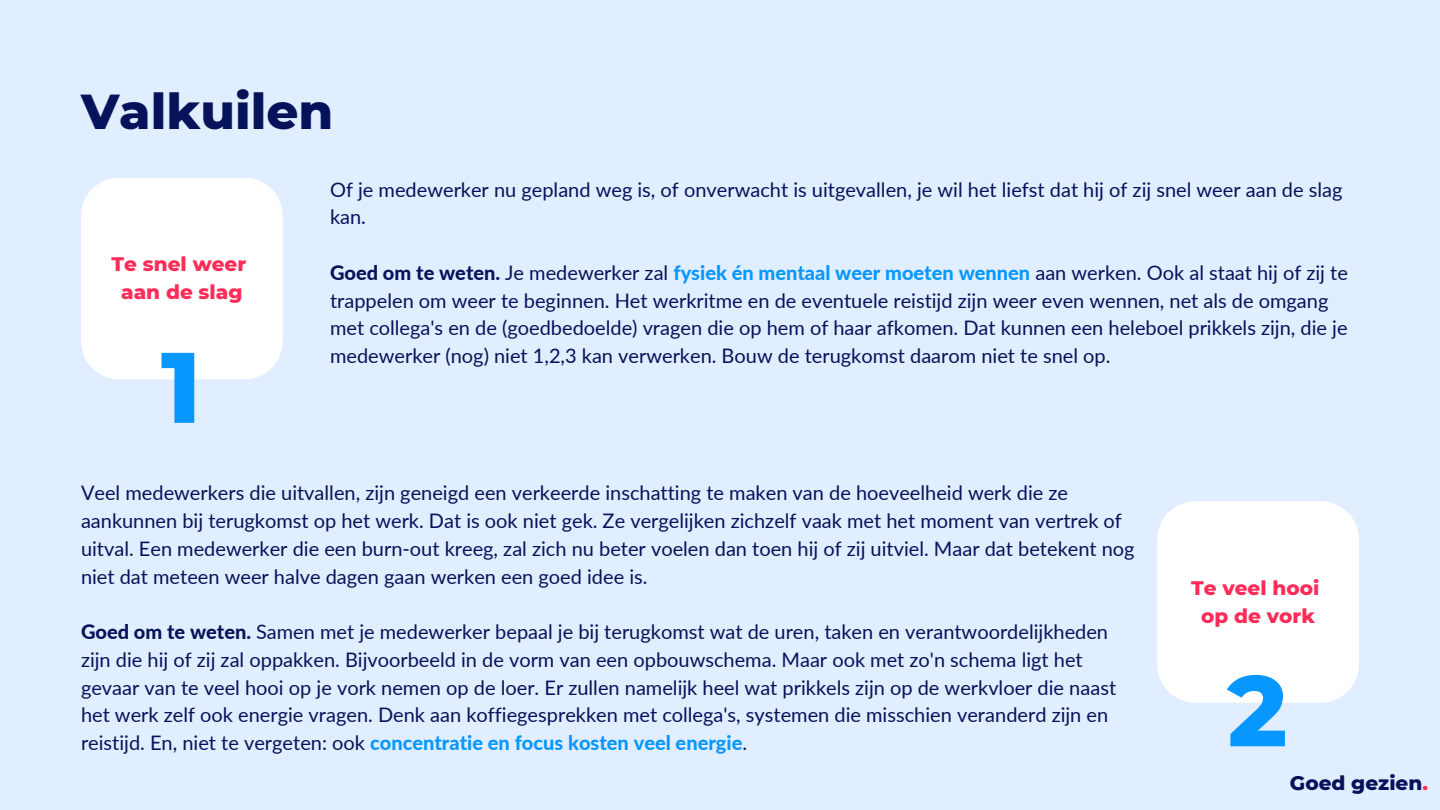
<style>
.page{position:relative;width:1440px;height:810px;background:#e1eeff}
.page>*{position:absolute;margin:0;border:0;box-sizing:border-box;transform-origin:0 0}
.t1{font:800 100px "Montserrat";color:#0797ff}
.t2{font:800 50px "Montserrat";color:#06135a}
.t3{font:20px/27.8px "Lato";color:#06135a}
.t4{font:800 20px/27.8px "Montserrat";color:#ff2c58;text-align:center}
.t5{font:800 20px "Montserrat";color:#06135a}
.s1{font-weight:800}
.s2{font-weight:800;color:#0797ff}
.s3{color:#ff2c58}
</style>
<div class="page">
<div style="left:81px;top:178px;width:202px;height:201px;background:#fff"></div>
<div style="left:1157px;top:501px;width:202px;height:202px;background:#fff"></div>
<h2 class="t2" style="left:81px;top:81px;width:254px">Valkuilen</h2>
<p class="t4" style="left:112px;top:250px;width:136px">Te snel weer aan de slag</p>
<h1 class="t1" style="left:161px;top:326px;width:42px">1</h1>
<p class="t3" style="left:330px;top:175px;width:1014px">Of je medewerker nu gepland weg is, of onverwacht is uitgevallen, je wil het liefst dat hij of zij snel weer aan de slag kan.</p>
<p class="t3" style="left:330px;top:258px;width:1019px"><span class="s1">Goed om te weten.</span> Je medewerker zal <span class="s2">fysiek én mentaal weer moeten wennen</span> aan werken. Ook al staat hij of zij te trappelen om weer te beginnen. Het werkritme en de eventuele reistijd zijn weer even wennen, net als de omgang met collega's en de (goedbedoelde) vragen die op hem of haar afkomen. Dat kunnen een heleboel prikkels zijn, die je medewerker (nog) niet 1,2,3 kan verwerken. Bouw de terugkomst daarom niet te snel op.</p>
<p class="t3" style="left:81px;top:479px;width:1055px">Veel medewerkers die uitvallen, zijn geneigd een verkeerde inschatting te maken van de hoeveelheid werk die ze aankunnen bij terugkomst op het werk. Dat is ook niet gek. Ze vergelijken zichzelf vaak met het moment van vertrek of uitval. Een medewerker die een burn-out kreeg, zal zich nu beter voelen dan toen hij of zij uitviel. Maar dat betekent nog niet dat meteen weer halve dagen gaan werken een goed idee is.</p>
<p class="t3" style="left:81px;top:618px;width:1037px"><span class="s1">Goed om te weten.</span> Samen met je medewerker bepaal je bij terugkomst wat de uren, taken en verantwoordelijkheden zijn die hij of zij zal oppakken. Bijvoorbeeld in de vorm van een opbouwschema. Maar ook met zo'n schema ligt het gevaar van te veel hooi op je vork nemen op de loer. Er zullen namelijk heel wat prikkels zijn op de werkvloer die naast het werk zelf ook energie vragen. Denk aan koffiegesprekken met collega's, systemen die misschien veranderd zijn en reistijd. En, niet te vergeten: ook <span class="s2">concentratie en focus kosten veel energie</span>.</p>
<p class="t4" style="left:1191px;top:574px;width:130px">Te veel hooi op de vork</p>
<h1 class="t1" style="left:1227px;top:650px;width:61px">2</h1>
<p class="t5" style="left:1290px;top:770px;width:140px">Goed gezien<span class="s3">.</span></p>
</div>
